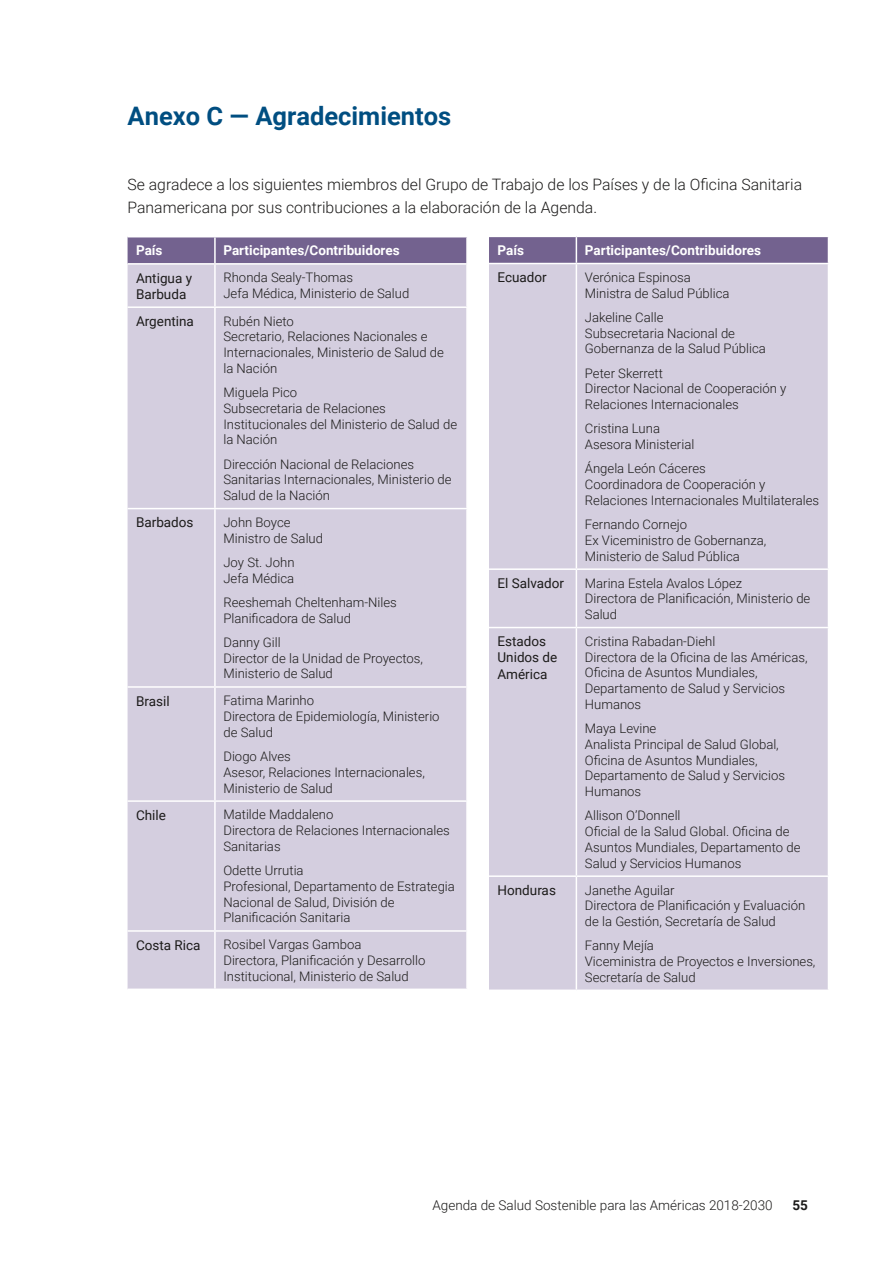
<style>
.page{position:relative;width:893px;height:1263px;background:#fff}
.page>*{position:absolute;margin:0;border:0;box-sizing:border-box;transform-origin:0 0}
.Heading-Annexes{font:700 25.5px "Roboto";color:#004e81}
.Normal_not_Blue_Bold{font:300 15.75px/22.5px "Roboto";color:#1c1b1a}
.table-left-cats{font:13.5px/16.2px "Roboto";color:#1c1b1a}
.table-column-heads{font:700 13.5px "Roboto";color:#fff}
.t1{font:300 13.5px "Roboto";color:#1c1b1a}
.t2{font:700 13.5px "Roboto";color:#1c1b1a}
.table-body{font:300 13.2px/15.8px "Roboto";color:#1c1b1a}
</style>
<div class="page">
<div style="left:128px;top:237px;width:338px;height:26px;background:#73628f"></div>
<div style="left:128px;top:265px;width:338px;height:723px;background:#d4cedf"></div>
<hr style="left:214px;top:237px;width:2px;height:26px;background:#fff">
<hr style="left:128px;top:306px;width:87px;height:2px;background:#fff">
<hr style="left:215px;top:306px;width:253px;height:2px;background:#fff">
<hr style="left:128px;top:508px;width:87px;height:1px;background:#fff">
<hr style="left:215px;top:508px;width:253px;height:1px;background:#fff">
<hr style="left:128px;top:686px;width:87px;height:2px;background:#fff">
<hr style="left:215px;top:686px;width:253px;height:2px;background:#fff">
<hr style="left:128px;top:800px;width:87px;height:2px;background:#fff">
<hr style="left:215px;top:800px;width:253px;height:2px;background:#fff">
<hr style="left:128px;top:930px;width:87px;height:2px;background:#fff">
<hr style="left:215px;top:930px;width:253px;height:2px;background:#fff">
<hr style="left:214px;top:265px;width:2px;height:41px;background:#fff">
<hr style="left:214px;top:308px;width:2px;height:200px;background:#fff">
<hr style="left:214px;top:509px;width:2px;height:177px;background:#fff">
<hr style="left:214px;top:688px;width:2px;height:112px;background:#fff">
<hr style="left:214px;top:802px;width:2px;height:128px;background:#fff">
<hr style="left:214px;top:932px;width:2px;height:56px;background:#fff">
<div style="left:489px;top:264px;width:339px;height:725px;background:#d4cedf"></div>
<hr style="left:489px;top:568px;width:87px;height:2px;background:#fff">
<hr style="left:576px;top:568px;width:253px;height:2px;background:#fff">
<hr style="left:489px;top:627px;width:87px;height:1px;background:#fff">
<hr style="left:576px;top:627px;width:253px;height:1px;background:#fff">
<hr style="left:489px;top:875px;width:87px;height:2px;background:#fff">
<hr style="left:576px;top:875px;width:253px;height:2px;background:#fff">
<svg style="left:489px;top:236px;width:340px;height:27px;background:#7a6a95"></svg>
<hr style="left:576px;top:264px;width:1px;height:304px;background:#fff">
<hr style="left:576px;top:570px;width:1px;height:57px;background:#fff">
<hr style="left:576px;top:628px;width:1px;height:247px;background:#fff">
<hr style="left:576px;top:877px;width:1px;height:112px;background:#fff">
<p class="Heading-Annexes" style="left:128px;top:98px;width:325px">Anexo C — Agradecimientos</p>
<p class="Normal_not_Blue_Bold" style="left:128px;top:173px;width:676px">Se agradece a los siguientes miembros del Grupo de Trabajo de los Países y de la Oficina Sanitaria<br>Panamericana por sus contribuciones a la elaboración de la Agenda.</p>
<p class="table-column-heads" style="left:136px;top:241px;width:28px">País</p>
<p class="table-column-heads" style="left:223px;top:241px;width:178px">Participantes/Contribuidores</p>
<p class="table-left-cats" style="left:136px;top:269px;width:58px">Antigua y<br>Barbuda</p>
<p class="table-body" style="left:223px;top:269px;width:187px">Rhonda Sealy-Thomas<br>Jefa Médica, Ministerio de Salud</p>
<p class="table-left-cats" style="left:136px;top:312px;width:59px">Argentina</p>
<p class="table-body" style="left:223px;top:312px;width:222px">Rubén Nieto<br>Secretario, Relaciones Nacionales e<br>Internacionales, Ministerio de Salud de la Nación</p>
<p class="table-body" style="left:223px;top:384px;width:235px">Miguela Pico<br>Subsecretaria de Relaciones<br>Institucionales del Ministerio de Salud de la Nación</p>
<p class="table-body" style="left:223px;top:455px;width:230px">Dirección Nacional de Relaciones<br>Sanitarias Internacionales, Ministerio de<br>Salud de la Nación</p>
<p class="table-left-cats" style="left:136px;top:514px;width:59px">Barbados</p>
<p class="table-body" style="left:223px;top:514px;width:101px">John Boyce<br>Ministro de Salud</p>
<p class="table-body" style="left:223px;top:554px;width:73px">Joy St. John<br>Jefa Médica</p>
<p class="table-body" style="left:223px;top:594px;width:175px">Reeshemah Cheltenham-Niles<br>Planificadora de Salud</p>
<p class="table-body" style="left:223px;top:634px;width:201px">Danny Gill<br>Director de la Unidad de Proyectos,<br>Ministerio de Salud</p>
<p class="table-left-cats" style="left:136px;top:692px;width:35px">Brasil</p>
<p class="table-body" style="left:223px;top:692px;width:218px">Fatima Marinho<br>Directora de Epidemiología, Ministerio de Salud</p>
<p class="table-body" style="left:223px;top:748px;width:203px">Diogo Alves<br>Asesor, Relaciones Internacionales,<br>Ministerio de Salud</p>
<p class="table-left-cats" style="left:136px;top:806px;width:31px">Chile</p>
<p class="table-body" style="left:223px;top:806px;width:228px">Matilde Maddaleno<br>Directora de Relaciones Internacionales<br>Sanitarias</p>
<p class="table-body" style="left:223px;top:862px;width:233px">Odette Urrutia<br>Profesional, Departamento de Estrategia<br>Nacional de Salud, División de<br>Planificación Sanitaria</p>
<p class="table-left-cats" style="left:136px;top:936px;width:66px">Costa Rica</p>
<p class="table-body" style="left:223px;top:936px;width:203px">Rosibel Vargas Gamboa<br>Directora, Planificación y Desarrollo<br>Institucional, Ministerio de Salud</p>
<p class="table-column-heads" style="left:497px;top:241px;width:28px">País</p>
<p class="table-column-heads" style="left:585px;top:241px;width:178px">Participantes/Contribuidores</p>
<p class="table-left-cats" style="left:497px;top:269px;width:51px">Ecuador</p>
<p class="table-body" style="left:585px;top:269px;width:146px">Verónica Espinosa<br>Ministra de Salud Pública</p>
<p class="table-body" style="left:585px;top:309px;width:182px">Jakeline Calle<br>Subsecretaria Nacional de<br>Gobernanza de la Salud Pública</p>
<p class="table-body" style="left:585px;top:365px;width:203px">Peter Skerrett<br>Director Nacional de Cooperación y<br>Relaciones Internacionales</p>
<p class="table-body" style="left:585px;top:420px;width:111px">Cristina Luna<br>Asesora Ministerial</p>
<p class="table-body" style="left:585px;top:460px;width:236px">Ángela León Cáceres<br>Coordinadora de Cooperación y<br>Relaciones Internacionales Multilaterales</p>
<p class="table-body" style="left:585px;top:516px;width:183px">Fernando Cornejo<br>Ex Viceministro de Gobernanza,<br>Ministerio de Salud Pública</p>
<p class="table-left-cats" style="left:497px;top:574px;width:68px">El Salvador</p>
<p class="table-body" style="left:585px;top:574px;width:227px">Marina Estela Avalos López<br>Directora de Planificación, Ministerio de<br>Salud</p>
<p class="table-left-cats" style="left:497px;top:633px;width:61px">Estados<br>Unidos de<br>América</p>
<p class="table-body" style="left:585px;top:633px;width:224px">Cristina Rabadan-Diehl<br>Directora de la Oficina de las Américas,<br>Oficina de Asuntos Mundiales,<br>Departamento de Salud y Servicios<br>Humanos</p>
<p class="table-body" style="left:585px;top:720px;width:202px">Maya Levine<br>Analista Principal de Salud Global,<br>Oficina de Asuntos Mundiales,<br>Departamento de Salud y Servicios<br>Humanos</p>
<p class="table-body" style="left:585px;top:807px;width:217px">Allison O’Donnell<br>Oficial de la Salud Global. Oficina de<br>Asuntos Mundiales, Departamento de<br>Salud y Servicios Humanos</p>
<p class="table-left-cats" style="left:497px;top:881px;width:60px">Honduras</p>
<p class="table-body" style="left:585px;top:881px;width:222px">Janethe Aguilar<br>Directora de Planificación y Evaluación de la Gestión, Secretaría de Salud</p>
<p class="table-body" style="left:585px;top:937px;width:232px">Fanny Mejía<br>Viceministra de Proyectos e Inversiones,<br>Secretaría de Salud</p>
<p class="t1" style="left:432px;top:1195px;width:342px">Agenda de Salud Sostenible para las Américas 2018-2030</p>
<p class="t2" style="left:792px;top:1195px;width:17px">55</p>
</div>
